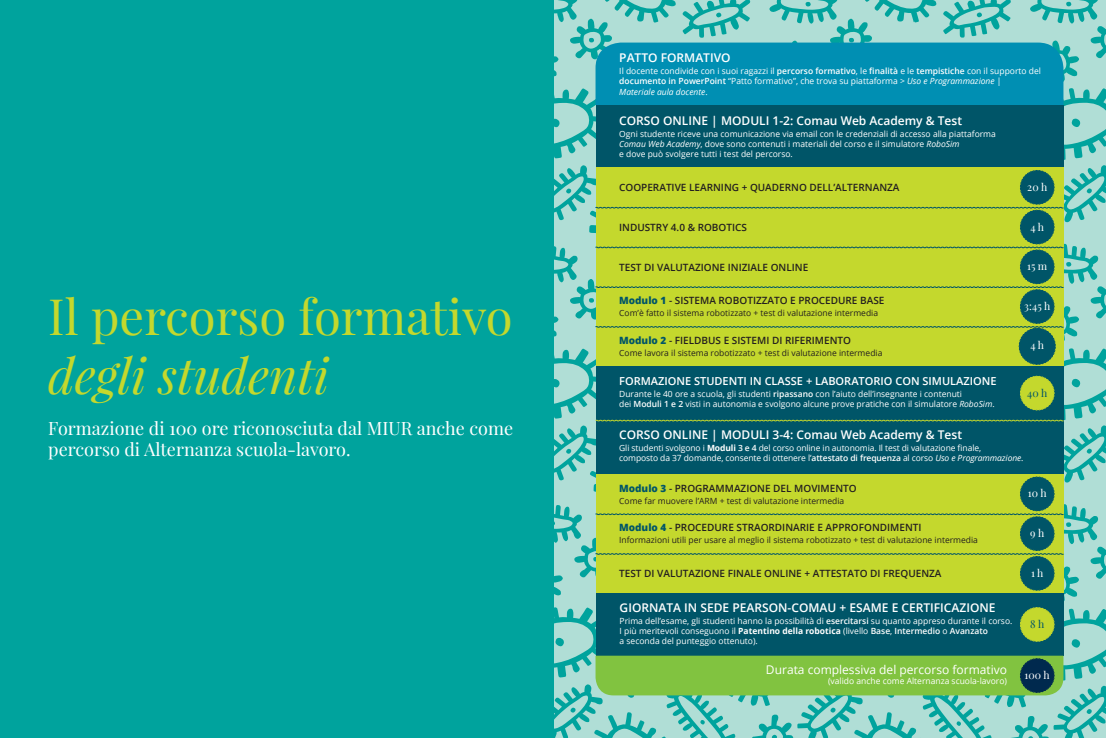
<style>
.page{position:relative;width:1106px;height:738px;background:#fff}
.page>*{position:absolute;margin:0;border:0;box-sizing:border-box;transform-origin:0 0}
.t1{font:49px "Playfair Display";color:#c4d82d}
.t2{font:italic 49px "Playfair Display";color:#c4d82d}
.t3{font:18px/21.6px "Playfair Display";color:#fff}
.t4{font:600 12px "Open Sans";color:#fff}
.t5{font:12px "Open Sans";color:#fff}
.t6{font:600 11px "Open Sans";color:#fff}
.t7{font:10.6px "Playfair Display";color:#fff}
.t8{font:10.6px "Playfair Display";color:#005568}
.t9{font:600 10px "Open Sans";color:#231f20}
.t10{font:8.5px/10.2px "Open Sans";color:#fff}
.t11{font:8.5px "Open Sans";color:#231f20}
.s1{font-weight:600}
.s2{font-style:italic}
.s3{font-weight:800;color:#005568}
.s4{font-weight:700}
</style>
<div class="page">
<div style="left:0;top:0;width:553px;height:737px;background:#00a39d"></div>
<svg style="left:553px;top:0;width:553px;height:737px;background:#6aa96f"></svg>
<h1 class="t1" style="left:48px;top:285px;width:466px">Il percorso formativo</h1>
<h1 class="t2" style="left:48px;top:342px;width:282px">degli studenti</h1>
<h2 class="t3" style="left:48px;top:416px;width:466px">Formazione di 100 ore riconosciuta dal MIUR anche come percorso di Alternanza scuola-lavoro.</h2>
<h3 class="t4" style="left:619px;top:50px;width:113px">PATTO FORMATIVO</h3>
<p class="t10" style="left:619px;top:66px;width:423px">Il docente condivide con i suoi ragazzi il <span class="s1">percorso formativo</span>, le <span class="s1">finalità</span> e le <span class="s1">tempistiche</span> con il supporto del <span class="s1">documento in PowerPoint</span> “Patto formativo”, che trova su piattaforma &gt; <span class="s2">Uso e Programmazione</span> |<br><span class="s2">Materiale aula docente</span>.</p>
<h3 class="t4" style="left:619px;top:112px;width:344px">CORSO ONLINE | MODULI 1-2: Comau Web Academy &amp; Test</h3>
<p class="t10" style="left:619px;top:128px;width:378px">Ogni studente riceve una comunicazione via email con le credenziali di accesso alla piattaforma<br><span class="s2">Comau Web Academy</span>, dove sono contenuti i materiali del corso e il simulatore <span class="s2">RoboSim<br></span>e dove può svolgere tutti i test del percorso.</p>
<p class="t9" style="left:619px;top:180px;width:282px">COOPERATIVE LEARNING + QUADERNO DELL’ALTERNANZA</p>
<p class="t7" style="left:1027px;top:180px;width:22px">20 h</p>
<p class="t9" style="left:619px;top:220px;width:129px">INDUSTRY 4.0 &amp; ROBOTICS</p>
<p class="t7" style="left:1030px;top:220px;width:15px">4 h</p>
<p class="t9" style="left:619px;top:260px;width:191px">TEST DI VALUTAZIONE INIZIALE ONLINE</p>
<p class="t9" style="left:619px;top:293px;width:267px"><span class="s3">Modulo 1</span> - SISTEMA ROBOTIZZATO E PROCEDURE BASE</p>
<p class="t11" style="left:619px;top:307px;width:260px">Com’è fatto il sistema robotizzato + test di valutazione intermedia</p>
<p class="t9" style="left:619px;top:333px;width:233px"><span class="s3">Modulo 2</span> - FIELDBUS E SISTEMI DI RIFERIMENTO</p>
<p class="t11" style="left:619px;top:347px;width:265px">Come lavora il sistema robotizzato + test di valutazione intermedia</p>
<p class="t7" style="left:1027px;top:259px;width:22px">15 m</p>
<p class="t7" style="left:1024px;top:299px;width:28px">3:45 h</p>
<p class="t7" style="left:1030px;top:338px;width:15px">4 h</p>
<p class="t6" style="left:619px;top:373px;width:379px">FORMAZIONE STUDENTI IN CLASSE + LABORATORIO CON SIMULAZIONE</p>
<p class="t10" style="left:619px;top:388px;width:377px">Durante le 40 ore a scuola, gli studenti <span class="s1">ripassano</span> con l’aiuto dell’insegnante i contenuti<br>dei <span class="s1">Moduli 1 e 2</span> visti in autonomia e svolgono alcune prove pratiche con il simulatore <span class="s2">RoboSim</span>.</p>
<p class="t8" style="left:1027px;top:385px;width:22px">40 h</p>
<h3 class="t4" style="left:619px;top:426px;width:344px">CORSO ONLINE | MODULI 3-4: Comau Web Academy &amp; Test</h3>
<p class="t10" style="left:619px;top:442px;width:406px">Gli studenti svolgono i <span class="s4">Moduli</span> <span class="s1">3 e 4</span> del corso online in autonomia. Il test di valutazione finale,<br>composto da 37 domande, consente di ottenere l’<span class="s1">attestato di frequenza</span> al corso <span class="s2">Uso e Programmazione</span>.</p>
<p class="t9" style="left:619px;top:481px;width:239px"><span class="s3">Modulo 3</span> - PROGRAMMAZIONE DEL MOVIMENTO</p>
<p class="t11" style="left:619px;top:494px;width:227px">Come far muovere l’ARM + test di valutazione intermedia</p>
<p class="t9" style="left:619px;top:520px;width:304px"><span class="s3">Modulo 4</span> - PROCEDURE STRAORDINARIE E APPROFONDIMENTI</p>
<p class="t11" style="left:619px;top:534px;width:360px">Informazioni utili per usare al meglio il sistema robotizzato + test di valutazione intermedia</p>
<p class="t7" style="left:1027px;top:486px;width:20px">10 h</p>
<p class="t7" style="left:1030px;top:526px;width:15px">9 h</p>
<p class="t9" style="left:619px;top:566px;width:324px">TEST DI VALUTAZIONE FINALE ONLINE + ATTESTATO DI FREQUENZA</p>
<p class="t7" style="left:1031px;top:565px;width:14px">1 h</p>
<h3 class="t4" style="left:619px;top:598px;width:377px">GIORNATA IN SEDE PEARSON-COMAU + ESAME E CERTIFICAZIONE</h3>
<p class="t10" style="left:619px;top:614px;width:394px">Prima dell’esame, gli studenti hanno la possibilità di <span class="s1">esercitarsi</span> su quanto appreso durante il corso.<br>I più meritevoli conseguono il <span class="s4">Patentino della robotica</span> (livello <span class="s1">Base</span>, <span class="s1">Intermedio</span> o <span class="s1">Avanzato<br></span>a seconda del punteggio ottenuto).</p>
<p class="t8" style="left:1030px;top:616px;width:16px">8 h</p>
<h3 class="t5" style="left:766px;top:661px;width:242px">Durata complessiva del percorso formativo</h3>
<p class="t10" style="left:828px;top:675px;width:180px">(valido anche come Alternanza scuola-lavoro)</p>
<p class="t7" style="left:1024px;top:668px;width:27px">100 h</p>
</div>
